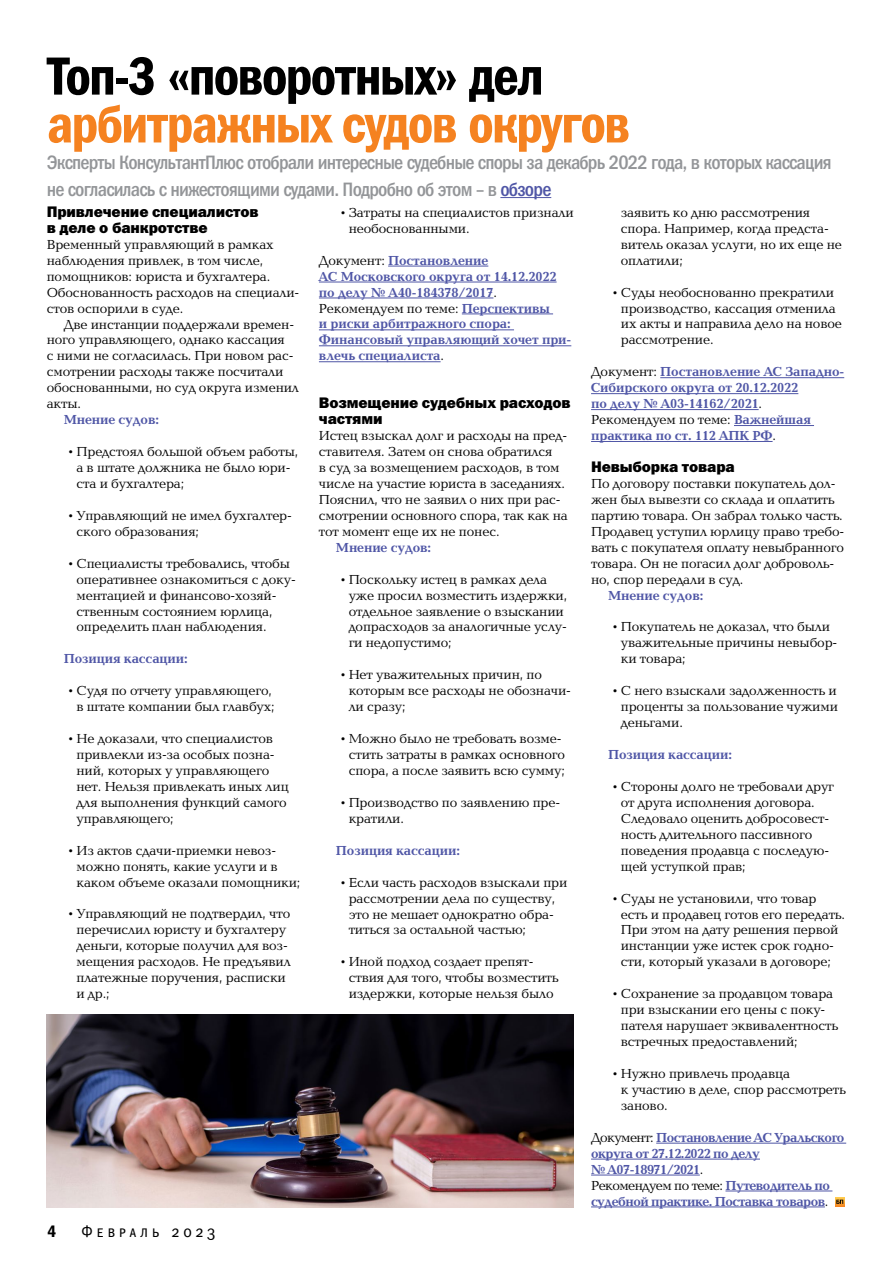
<style>
.page{position:relative;width:893px;height:1263px;background:#fff}
.page>*{position:absolute;margin:0;border:0;box-sizing:border-box;transform-origin:0 0}
.t1{font:54px "Franklin Gothic Demi Cond C";letter-spacing:-.035em;color:#f58220}
.t2{font:54px "Franklin Gothic Demi Cond C";letter-spacing:-.035em;color:#000}
.t3{font:19.5px/26.5px "Franklin Gothic Medi Cond C";letter-spacing:-.04em;color:#939598}
.t4{font:16.5px "Franklin Gothic Book Cond SCC";letter-spacing:.25em;color:#000}
.t5{font:16.5px "Franklin Gothic Demi Cond C";color:#000}
.t6{font:15.3px/15.9px "Franklin Gothic Heavy C";letter-spacing:-.01em;color:#000}
.t7{font:13.5px/15.9px "Baltica C";letter-spacing:-.01em;color:#000}
.t8{font:700 13.5px/15.9px "Baltica C";letter-spacing:-.01em;color:#4f56a6}
.t9{font:700 13.5px/15.9px "Baltica C";letter-spacing:-.04em;color:#4f56a6}
.s1{color:#4f56a6}
.s2{font-weight:400;color:#000}
</style>
<div class="page">
<img style="left:47px;top:1014px;width:527px;height:194px">
<hr style="left:388px;top:266px;width:100px;height:1px;background:#4f56a6">
<hr style="left:319px;top:282px;width:238px;height:1px;background:#4f56a6">
<hr style="left:319px;top:298px;width:174px;height:1px;background:#4f56a6">
<hr style="left:462px;top:314px;width:91px;height:1px;background:#4f56a6">
<hr style="left:319px;top:329px;width:195px;height:1px;background:#4f56a6">
<hr style="left:319px;top:345px;width:252px;height:1px;background:#4f56a6">
<hr style="left:319px;top:361px;width:122px;height:1px;background:#4f56a6">
<hr style="left:500px;top:197px;width:51px;height:1px;background:#4f56a6">
<hr style="left:660px;top:377px;width:184px;height:1px;background:#4f56a6">
<hr style="left:591px;top:393px;width:207px;height:1px;background:#4f56a6">
<hr style="left:591px;top:409px;width:168px;height:1px;background:#4f56a6">
<hr style="left:734px;top:425px;width:80px;height:1px;background:#4f56a6">
<hr style="left:591px;top:441px;width:182px;height:1px;background:#4f56a6">
<hr style="left:656px;top:1143px;width:190px;height:1px;background:#4f56a6">
<hr style="left:591px;top:1159px;width:169px;height:1px;background:#4f56a6">
<hr style="left:591px;top:1175px;width:109px;height:1px;background:#4f56a6">
<hr style="left:725px;top:1191px;width:107px;height:1px;background:#4f56a6">
<hr style="left:591px;top:1206px;width:234px;height:1px;background:#4f56a6">
<svg style="left:835px;top:1197px;width:9px;height:9px"></svg>
<h1 class="t2" style="left:47px;top:46px;width:499px">Топ-3 «поворотных» дел</h1>
<h1 class="t1" style="left:47px;top:94px;width:585px">арбитражных судов округов</h1>
<h2 class="t3" style="left:47px;top:149px;width:786px">Эксперты КонсультантПлюс отобрали интересные судебные споры за декабрь 2022 года, в которых кассация не согласилась с нижестоящими судами. Подробно об этом – в <span class="s1">обзоре</span></h2>
<p class="t6" style="left:47px;top:203px;width:213px">Привлечение специалистов в деле о банкротстве</p>
<p class="t7" style="left:47px;top:237px;width:254px">Временный управляющий в рамках наблюдения привлек, в том числе, помощников: юриста и бухгалтера.<br>Обоснованность расходов на специали&shy;стов оспорили в суде.</p>
<p class="t7" style="left:47px;top:317px;width:254px;text-indent:17px">Две инстанции поддержали времен&shy;ного управляющего, однако кассация<br>с ними не согласилась. При новом рас&shy;смотрении расходы также посчитали обоснованными, но суд округа изменил акты.</p>
<p class="t8" style="left:64px;top:412px;width:97px">Мнение судов:</p>
<p class="t7" style="left:77px;top:444px;width:223px;text-indent:-11px">•Предстоял большой объем работы, а в штате должника не было юри&shy;ста и бухгалтера;</p>
<p class="t7" style="left:77px;top:508px;width:217px;text-indent:-11px">•Управляющий не имел бухгалтер&shy;ского образования;</p>
<p class="t7" style="left:77px;top:556px;width:221px;text-indent:-11px">•Специалисты требовались, чтобы оперативнее ознакомиться с доку&shy;ментацией и финансово-хозяй&shy;ственным состоянием юрлица, определить план наблюдения.</p>
<p class="t8" style="left:64px;top:651px;width:126px">Позиция кассации:</p>
<p class="t7" style="left:66px;top:683px;width:210px;text-align:right">•Судя по отчету управляющего, в штате компании был главбух;</p>
<p class="t7" style="left:77px;top:731px;width:214px;text-indent:-11px">•Не доказали, что специалистов привлекли из-за особых позна&shy;ний, которых у управляющего нет. Нельзя привлекать иных лиц для выполнения функций самого управляющего;</p>
<p class="t7" style="left:77px;top:843px;width:226px;text-indent:-11px">•Из актов сдачи-приемки невоз&shy;можно понять, какие услуги и в каком объеме оказали помощники;</p>
<p class="t7" style="left:77px;top:907px;width:216px;text-indent:-11px">•Управляющий не подтвердил, что перечислил юристу и бухгалтеру деньги, которые получил для воз&shy;мещения расходов. Не предъявил платежные поручения, расписки и др.;</p>
<p class="t7" style="left:349px;top:205px;width:226px;text-indent:-11px">•Затраты на специалистов признали необоснованными.</p>
<p class="t8" style="left:319px;top:253px;width:254px"><span class="s2">Документ:</span> Постановление<br>АС Московского округа от 14.12.2022 по делу № А40-184378/2017<span class="s2">.<br>Рекомендуем по теме:</span> Перспективы<br>и риски арбитражного спора:<br>Финансовый управляющий хочет при&shy;влечь специалиста<span class="s2">.</span></p>
<p class="t6" style="left:319px;top:395px;width:253px">Возмещение судебных расходов частями</p>
<p class="t7" style="left:319px;top:428px;width:250px">Истец взыскал долг и расходы на пред&shy;ставителя. Затем он снова обратился<br>в суд за возмещением расходов, в том числе на участие юриста в заседаниях.<br>Пояснил, что не заявил о них при рас&shy;смотрении основного спора, так как на тот момент еще их не понес.</p>
<p class="t8" style="left:336px;top:540px;width:97px">Мнение судов:</p>
<p class="t7" style="left:349px;top:572px;width:220px;text-indent:-11px">•Поскольку истец в рамках дела уже просил возместить издержки, отдельное заявление о взыскании допрасходов за аналогичные услу&shy;ги недопустимо;</p>
<p class="t7" style="left:349px;top:667px;width:224px;text-indent:-11px">•Нет уважительных причин, по которым все расходы не обозначи&shy;ли сразу;</p>
<p class="t7" style="left:349px;top:731px;width:218px;text-indent:-11px">•Можно было не требовать возме&shy;стить затраты в рамках основного спора, а после заявить всю сумму;</p>
<p class="t7" style="left:349px;top:795px;width:213px;text-indent:-11px">•Производство по заявлению пре&shy;кратили.</p>
<p class="t8" style="left:336px;top:843px;width:126px">Позиция кассации:</p>
<p class="t7" style="left:349px;top:875px;width:220px;text-indent:-11px">•Если часть расходов взыскали при рассмотрении дела по существу, это не мешает однократно обра&shy;титься за остальной частью;</p>
<p class="t7" style="left:349px;top:954px;width:211px;text-indent:-11px">•Иной подход создает препят&shy;ствия для того, чтобы возместить издержки, которые нельзя было</p>
<p class="t7" style="left:621px;top:205px;width:223px">заявить ко дню рассмотрения спора. Например, когда предста&shy;витель оказал услуги, но их еще не оплатили;</p>
<p class="t7" style="left:621px;top:285px;width:223px;text-indent:-11px">•Суды необоснованно прекратили производство, кассация отменила их акты и направила дело на новое рассмотрение.</p>
<p class="t8" style="left:591px;top:364px;width:255px"><span class="s2">Документ:</span> Постановление АС Западно-<br>Сибирского округа от 20.12.2022<br>по делу № А03-14162/2021<span class="s2">.<br>Рекомендуем по теме:</span> Важнейшая практика по ст. 112 АПК РФ<span class="s2">.</span></p>
<p class="t6" style="left:591px;top:458px;width:145px">Невыборка товара</p>
<p class="t7" style="left:591px;top:476px;width:255px">По договору поставки покупатель дол&shy;жен был вывезти со склада и оплатить партию товара. Он забрал только часть.<br>Продавец уступил юрлицу право требо&shy;вать с покупателя оплату невыбранного товара. Он не погасил долг доброволь&shy;но, спор передали в суд.</p>
<p class="t8" style="left:608px;top:588px;width:97px">Мнение судов:</p>
<p class="t7" style="left:621px;top:620px;width:218px;text-indent:-11px">•Покупатель не доказал, что были уважительные причины невыбор&shy;ки товара;</p>
<p class="t7" style="left:621px;top:683px;width:219px;text-align:justify;text-indent:-11px">•С него взыскали задолженность и проценты за пользование чужими деньгами.</p>
<p class="t8" style="left:608px;top:747px;width:126px">Позиция кассации:</p>
<p class="t7" style="left:621px;top:779px;width:215px;text-indent:-11px">•Стороны долго не требовали друг от друга исполнения договора.<br>Следовало оценить добросовест&shy;ность длительного пассивного поведения продавца с последую&shy;щей уступкой прав;</p>
<p class="t7" style="left:621px;top:891px;width:226px;text-indent:-11px">•Суды не установили, что товар есть и продавец готов его передать.<br>При этом на дату решения первой инстанции уже истек срок годно&shy;сти, который указали в договоре;</p>
<p class="t7" style="left:621px;top:986px;width:219px;text-indent:-11px">•Сохранение за продавцом товара при взыскании его цены с поку&shy;пателя нарушает эквивалентность встречных предоставлений;</p>
<p class="t7" style="left:621px;top:1066px;width:227px;text-indent:-11px">•Нужно привлечь продавца<br>к участию в деле, спор рассмотреть заново.</p>
<p class="t9" style="left:591px;top:1130px;width:255px"><span class="s2">Документ:</span> Постановление АС Уральского округа от 27.12.2022 по делу<br>№ А07-18971/2021<span class="s2">.<br>Рекомендуем по теме:</span> Путеводитель по судебной практике. Поставка товаров<span class="s2">.</span></p>
<p class="t5" style="left:48px;top:1222px;width:10px">4</p>
<p class="t4" style="left:82px;top:1223px;width:135px">Февраль 2023</p>
</div>
